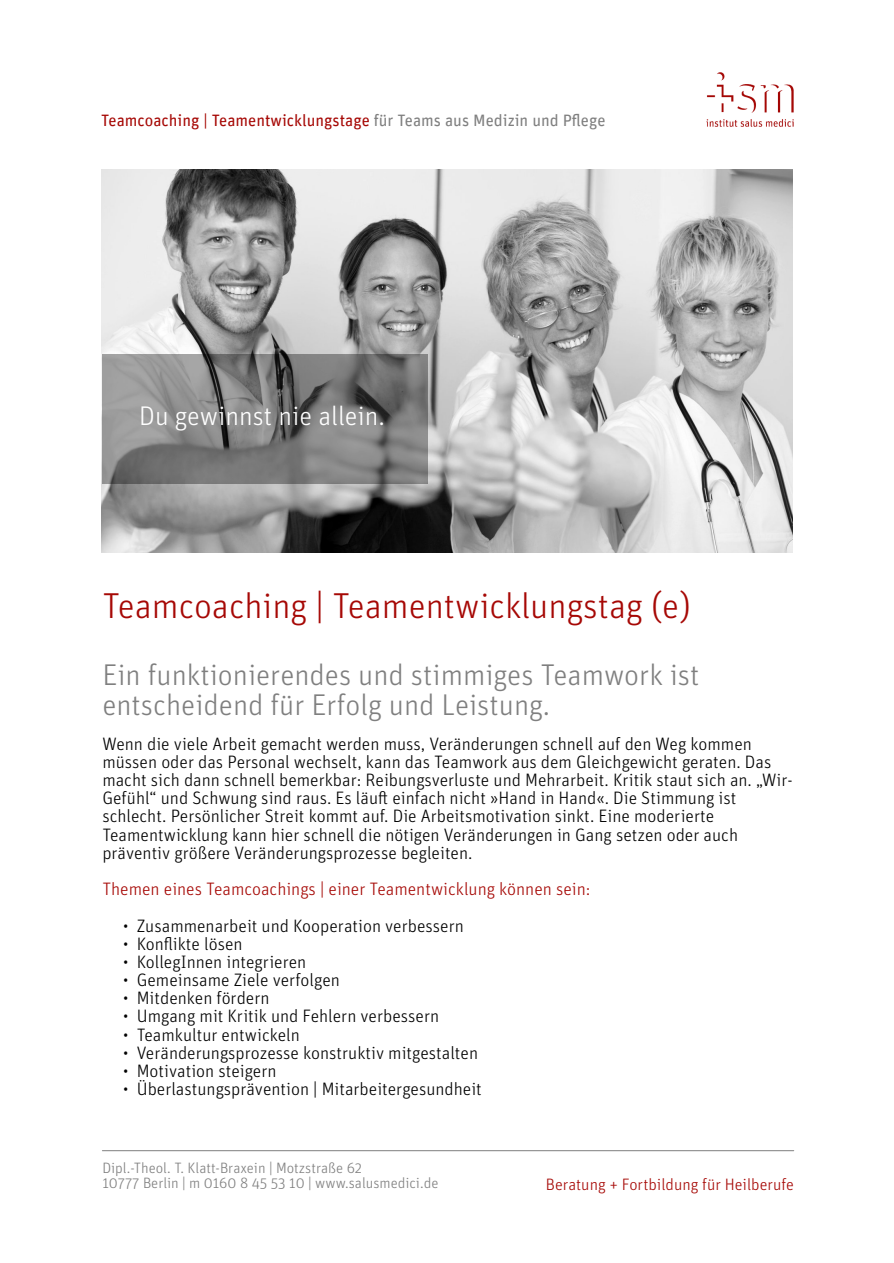
<style>
.page{position:relative;width:894px;height:1263px;background:#fff}
.page>*{position:absolute;margin:0;border:0;box-sizing:border-box;transform-origin:0 0}
.t1{font:300 36px "Unit OT";color:#a60805}
.t2{font:300 30px/30.3px "Unit OT";color:#7f7f7f}
.t3{font:300 27px "Unit OT";color:#fff}
.t4{font:300 18px/18.1px "Unit OT";color:#000}
.t5{font:300 18px "Unit OT";color:#a60805}
.t6{font:16.5px "Unit";color:#a60805}
.t7{font:300 16.5px "Unit OT";color:#a60805}
.t8{font:300 15px/15.1px "Unit OT";color:#7f7f7f}
.s1{color:#7f7f7f}
</style>
<div class="page">
<img style="left:101px;top:169px;width:691px;height:384px">
<svg style="left:102px;top:1150px;width:691px;height:1px"></svg>
<img style="left:706px;top:72px;width:87px;height:54px">
<div style="left:102px;top:354px;width:326px;height:130px;background:#000;opacity:.35"></div>
<p class="t6" style="left:101px;top:114px;width:505px">Teamcoaching | Teamentwicklungstage <span class="s1">für Teams aus Medizin und Pflege</span></p>
<h3 class="t3" style="left:139px;top:404px;width:247px">Du gewinnst nie allein.</h3>
<h1 class="t1" style="left:102px;top:589px;width:589px">Teamcoaching | Teamentwicklungstag (e)</h1>
<h2 class="t2" style="left:102px;top:661px;width:598px">Ein funktionierendes und stimmiges Teamwork ist entscheidend für Erfolg und Leistung.</h2>
<p class="t4" style="left:102px;top:735px;width:691px">Wenn die viele Arbeit gemacht werden muss, Veränderungen schnell auf den Weg kommen müssen oder das Personal wechselt, kann das Teamwork aus dem Gleichgewicht geraten. Das macht sich dann schnell bemerkbar: Reibungsverluste und Mehrarbeit. Kritik staut sich an. „Wir-Gefühl“ und Schwung sind raus. Es läuft einfach nicht »Hand in Hand«. Die Stimmung ist schlecht. Persönlicher Streit kommt auf. Die Arbeitsmotivation sinkt. Eine moderierte Teamentwicklung kann hier schnell die nötigen Veränderungen in Gang setzen oder auch präventiv größere Veränderungsprozesse begleiten.</p>
<p class="t5" style="left:102px;top:881px;width:489px">Themen eines Teamcoachings | einer Teamentwicklung können sein:</p>
<p class="t4" style="left:123px;top:917px;width:342px">• Zusammenarbeit und Kooperation verbessern</p>
<p class="t4" style="left:123px;top:935px;width:121px">• Konflikte lösen</p>
<p class="t4" style="left:123px;top:953px;width:185px">• KollegInnen integrieren</p>
<p class="t4" style="left:123px;top:972px;width:218px">• Gemeinsame Ziele verfolgen</p>
<p class="t4" style="left:123px;top:990px;width:148px">• Mitdenken fördern</p>
<p class="t4" style="left:123px;top:1008px;width:317px">• Umgang mit Kritik und Fehlern verbessern</p>
<p class="t4" style="left:123px;top:1026px;width:178px">• Teamkultur entwickeln</p>
<p class="t4" style="left:123px;top:1044px;width:356px">• Veränderungsprozesse konstruktiv mitgestalten</p>
<p class="t4" style="left:123px;top:1063px;width:155px">• Motivation steigern</p>
<p class="t4" style="left:123px;top:1081px;width:360px">• Überlastungsprävention | Mitarbeitergesundheit</p>
<p class="t8" style="left:102px;top:1161px;width:337px">Dipl.-Theol. T. Klatt-Braxein | Motzstraße 62<br>10777 Berlin | m 0160 8 45 53 10 | www.salusmedici.de</p>
<p class="t7" style="left:545px;top:1177px;width:249px">Beratung + Fortbildung für Heilberufe</p>
</div>
